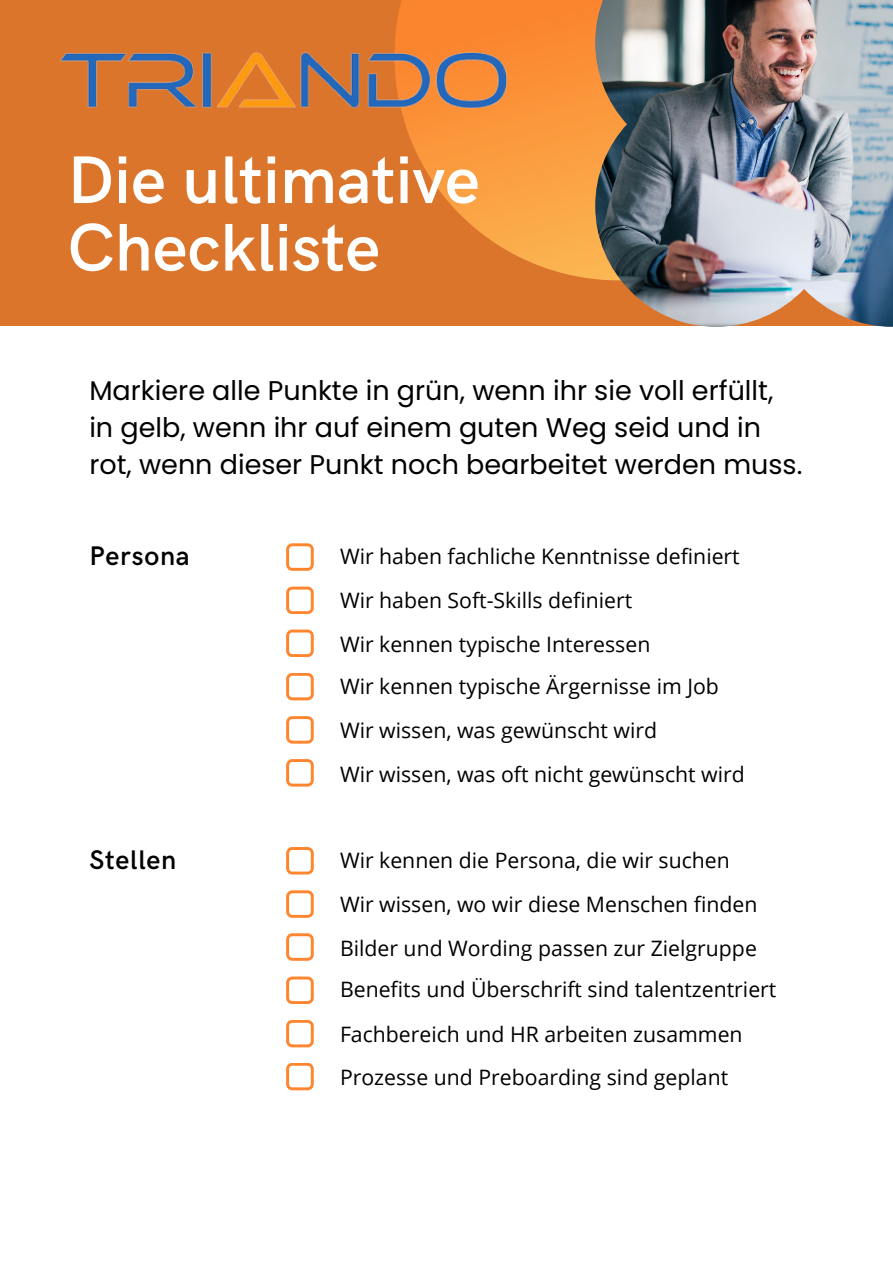
<style>
.page{position:relative;width:893px;height:1264px;background:#fff}
.page>*{position:absolute;margin:0;border:0;box-sizing:border-box;transform-origin:0 0}
.t1{font:600 67.5px/67.5px "HK Grotesk";color:#fff}
.t2{font:27px/37.2px "Poppins";color:#000}
.t3{font:600 27px "HK Grotesk";letter-spacing:.03em;color:#000}
.t4{font:21.3px "Open Sans";color:#000}
</style>
<div class="page">
<div style="left:0;top:0;width:892px;height:326px;background:#db752c"></div>
<svg style="left:397px;top:0;width:198px;height:279px"></svg>
<img style="left:595px;top:0;width:297px;height:327px">
<svg style="left:286px;top:847px;width:28px;height:27px"></svg>
<svg style="left:286px;top:976px;width:28px;height:28px"></svg>
<svg style="left:286px;top:890px;width:28px;height:27px"></svg>
<svg style="left:286px;top:1020px;width:28px;height:27px"></svg>
<svg style="left:286px;top:933px;width:28px;height:27px"></svg>
<svg style="left:286px;top:1063px;width:28px;height:27px"></svg>
<img style="left:60px;top:21px;width:467px;height:121px">
<svg style="left:286px;top:543px;width:28px;height:28px"></svg>
<svg style="left:286px;top:673px;width:28px;height:27px"></svg>
<svg style="left:286px;top:586px;width:28px;height:28px"></svg>
<svg style="left:286px;top:716px;width:28px;height:27px"></svg>
<svg style="left:286px;top:629px;width:28px;height:28px"></svg>
<svg style="left:286px;top:759px;width:28px;height:27px"></svg>
<p class="t1" style="left:68px;top:149px;width:414px">Die ultimative<br>Checkliste</p>
<p class="t2" style="left:89px;top:372px;width:714px">Markiere alle Punkte in grün, wenn ihr sie voll erfüllt, in gelb, wenn ihr auf einem guten Weg seid und in rot, wenn dieser Punkt noch bearbeitet werden muss.</p>
<p class="t3" style="left:89px;top:540px;width:102px">Persona</p>
<p class="t4" style="left:340px;top:541px;width:401px">Wir haben fachliche Kenntnisse definiert</p>
<h2 class="t4" style="left:340px;top:585px;width:294px">Wir haben Soft-Skills definiert</h2>
<p class="t4" style="left:340px;top:629px;width:312px">Wir kennen typische Interessen</p>
<p class="t4" style="left:340px;top:670px;width:380px">Wir kennen typische Ärgernisse im Job</p>
<p class="t4" style="left:340px;top:715px;width:318px">Wir wissen, was gewünscht wird</p>
<p class="t4" style="left:340px;top:759px;width:406px">Wir wissen, was oft nicht gewünscht wird</p>
<p class="t3" style="left:89px;top:844px;width:89px">Stellen</p>
<p class="t4" style="left:340px;top:845px;width:391px">Wir kennen die Persona, die wir suchen</p>
<h3 class="t4" style="left:340px;top:889px;width:419px">Wir wissen, wo wir diese Menschen finden</h3>
<h2 class="t4" style="left:340px;top:932px;width:418px">Bilder und Wording passen zur Zielgruppe</h2>
<p class="t4" style="left:340px;top:974px;width:438px">Benefits und Überschrift sind talentzentriert</p>
<p class="t4" style="left:340px;top:1018px;width:404px">Fachbereich und HR arbeiten zusammen</p>
<p class="t4" style="left:340px;top:1062px;width:389px">Prozesse und Preboarding sind geplant</p>
</div>
